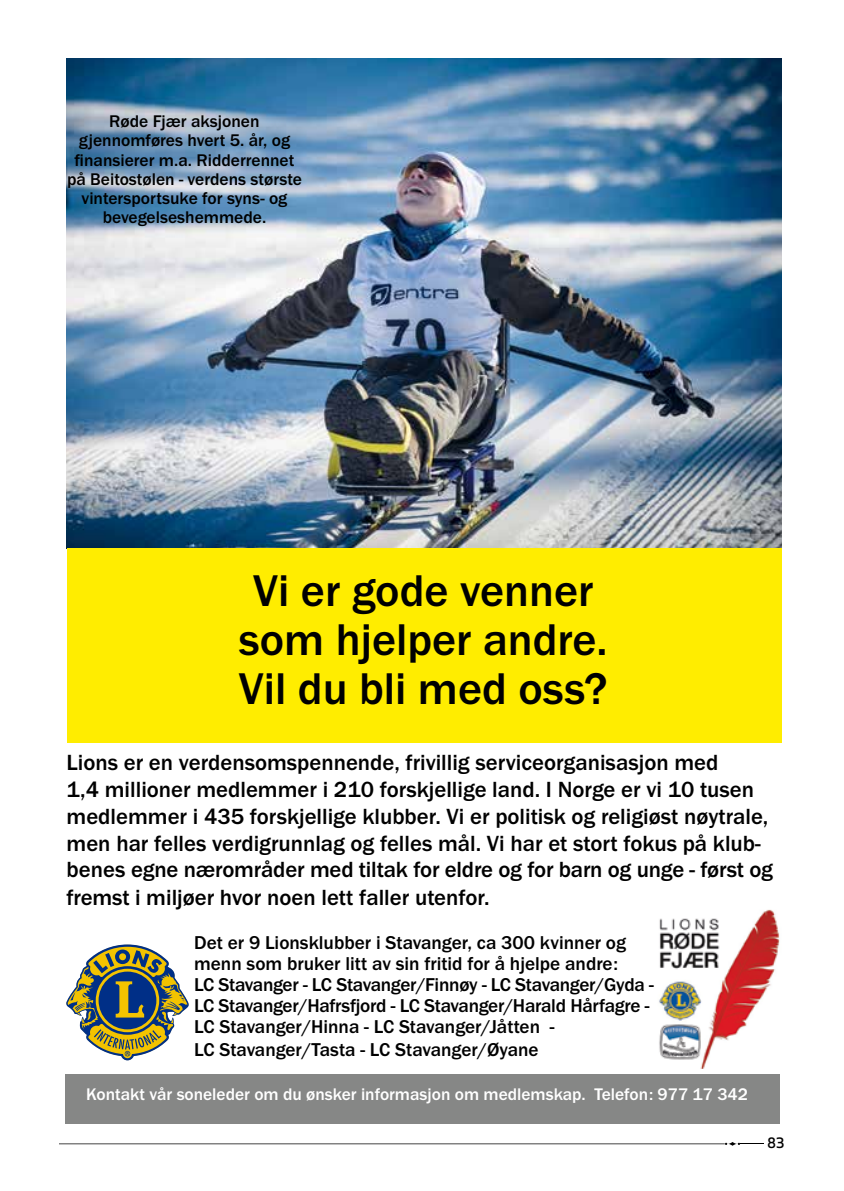
<style>
.page{position:relative;width:844px;height:1191px;background:#fff}
.page>*{position:absolute;margin:0;border:0;box-sizing:border-box;transform-origin:0 0}
.t1{font:500 46.02px/49px "Franklin Gothic URW";color:#000;text-align:center}
.t2{font:500 22.75px/26.9px "Franklin Gothic URW";color:#000}
.t3{font:500 19.25px/21px "Franklin Gothic URW";letter-spacing:-.01em;color:#000}
.t4{font:500 17.5px/19.2px "Franklin Gothic URW";color:#000;text-align:center}
.t5{font:500 17.5px "Franklin Gothic URW";color:#fff}
.t6{font:14px "Apex New PS Medium Tabular";color:#000}
</style>
<div class="page">
<svg style="left:724px;top:1142px;width:39px;height:3px"></svg>
<hr style="left:60px;top:1143px;width:664px;height:1px;background:#000">
<img style="left:67px;top:58px;width:714px;height:490px">
<div style="left:67px;top:548px;width:714px;height:194px;background:#ffed00"></div>
<svg style="left:66px;top:944px;width:123px;height:116px"></svg>
<div style="left:65px;top:1074px;width:715px;height:49px;background:#868786"></div>
<img style="left:659px;top:909px;width:121px;height:160px">
<p class="t4" style="left:67px;top:111px;width:236px">Røde Fjær aksjonen gjennomføres hvert 5. år, og finansierer m.a. Ridderrennet på Beitostølen - verdens største vintersportsuke for syns- og bevegelseshemmede.</p>
<h1 class="t1" style="left:239px;top:565px;width:370px">Vi er gode venner som hjelper andre.<br>Vil du bli med oss?</h1>
<p class="t2" style="left:67px;top:749px;width:707px">Lions er en verdensomspennende, frivillig serviceorganisasjon med<br>1,4 millioner medlemmer i 210 forskjellige land. I Norge er vi 10 tusen medlemmer i 435 forskjellige klubber. Vi er politisk og religiøst nøytrale, men har felles verdigrunnlag og felles mål. Vi har et stort fokus på klub&shy;benes egne nærområder med tiltak for eldre og for barn og unge - først og fremst i miljøer hvor noen lett faller utenfor.</p>
<p class="t3" style="left:194px;top:931px;width:461px">Det er 9 Lionsklubber i Stavanger, ca 300 kvinner og menn som bruker litt av sin fritid for å hjelpe andre:<br>LC Stavanger - LC Stavanger/Finnøy - LC Stavanger/Gyda - LC Stavanger/Hafrsfjord - LC Stavanger/Harald Hårfagre - LC Stavanger/Hinna - LC Stavanger/Jåtten -</p>
<p class="t3" style="left:194px;top:1038px;width:346px">LC Stavanger/Tasta - LC Stavanger/Øyane</p>
<p class="t5" style="left:86px;top:1083px;width:663px">Kontakt vår soneleder om du ønsker informasjon om medlemskap. Telefon: 977 17 342</p>
<p class="t6" style="left:767px;top:1134px;width:18px">83</p>
</div>
